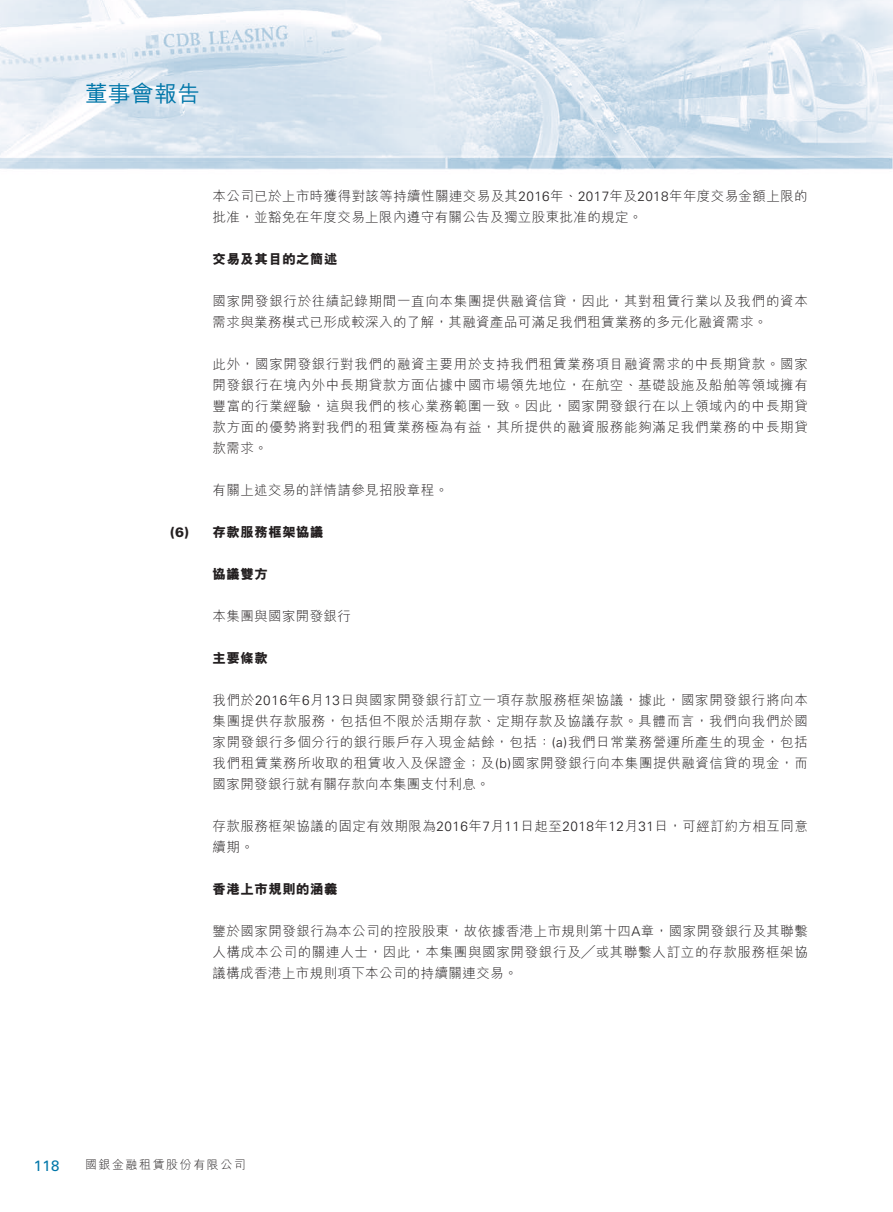
<style>
.page{position:relative;width:893px;height:1212px;background:#fff}
.page>*{position:absolute;margin:0;border:0;box-sizing:border-box;transform-origin:0 0}
.t1{font:500 22.5px "M Hei HK";letter-spacing:.03em;color:#0076a9}
.t2{font:15px "Univers LT Std";color:#0076a9}
.t3{font:300 13.5px/21px "M Hei HK";letter-spacing:.03em;color:#231f20;text-align:justify}
.t4{font:300 13.5px/21px "M Hei HK";letter-spacing:.05em;color:#231f20}
.t5{font:800 13.5px "M Hei HK";letter-spacing:.035em;color:#231f20}
.t6{font:300 12px "M Hei HK";letter-spacing:.13em;color:#231f20}
.s1{font-family:"Univers LT Std"}
.s2{font-family:"Univers LT Std";font-weight:900}
</style>
<div class="page">
<img style="left:0;top:0;width:893px;height:170px">
<h1 class="t1" style="left:85px;top:78px;width:117px">董事會報告</h1>
<p class="t3" style="left:213px;top:185px;width:597px">本公司已於上市時獲得對該等持續性關連交易及其<span class="s1">2016</span>年、<span class="s1">2017</span>年及<span class="s1">2018</span>年年度交易金額上限的批准，並豁免在年度交易上限內遵守有關公告及獨立股東批准的規定。</p>
<p class="t5" style="left:213px;top:252px;width:127px">交易及其目的之簡述</p>
<p class="t4" style="left:213px;top:290px;width:597px">國家開發銀行於往績記錄期間一直向本集團提供融資信貸，因此，其對租賃行業以及我們的資本需求與業務模式已形成較深入的了解，其融資產品可滿足我們租賃業務的多元化融資需求。</p>
<p class="t3" style="left:213px;top:353px;width:597px">此外，國家開發銀行對我們的融資主要用於支持我們租賃業務項目融資需求的中長期貸款。國家開發銀行在境內外中長期貸款方面佔據中國市場領先地位，在航空、基礎設施及船舶等領域擁有豐富的行業經驗，這與我們的核心業務範圍一致。因此，國家開發銀行在以上領域內的中長期貸款方面的優勢將對我們的租賃業務極為有益，其所提供的融資服務能夠滿足我們業務的中長期貸款需求。</p>
<p class="t3" style="left:213px;top:479px;width:237px">有關上述交易的詳情請參見招股章程。</p>
<p class="t5" style="left:170px;top:525px;width:155px"><span class="s2">(6)</span> 存款服務框架協議</p>
<p class="t5" style="left:213px;top:567px;width:57px">協議雙方</p>
<p class="t3" style="left:213px;top:605px;width:140px">本集團與國家開發銀行</p>
<p class="t5" style="left:213px;top:651px;width:57px">主要條款</p>
<p class="t3" style="left:213px;top:689px;width:597px">我們於<span class="s1">2016</span>年<span class="s1">6</span>月<span class="s1">13</span>日與國家開發銀行訂立一項存款服務框架協議，據此，國家開發銀行將向本集團提供存款服務，包括但不限於活期存款、定期存款及協議存款。具體而言，我們向我們於國家開發銀行多個分行的銀行賬戶存入現金結餘，包括：<span class="s1">(a)</span>我們日常業務營運所產生的現金，包括我們租賃業務所收取的租賃收入及保證金；及<span class="s1">(b)</span>國家開發銀行向本集團提供融資信貸的現金，而國家開發銀行就有關存款向本集團支付利息。</p>
<p class="t3" style="left:213px;top:815px;width:597px">存款服務框架協議的固定有效期限為<span class="s1">2016</span>年<span class="s1">7</span>月<span class="s1">11</span>日起至<span class="s1">2018</span>年<span class="s1">12</span>月<span class="s1">31</span>日，可經訂約方相互同意續期。</p>
<p class="t5" style="left:213px;top:882px;width:127px">香港上市規則的涵義</p>
<p class="t3" style="left:213px;top:920px;width:597px">鑒於國家開發銀行為本公司的控股股東，故依據香港上市規則第十四<span class="s1">A</span>章，國家開發銀行及其聯繫人構成本公司的關連人士，因此，本集團與國家開發銀行及╱或其聯繫人訂立的存款服務框架協議構成香港上市規則項下本公司的持續關連交易。</p>
<p class="t2" style="left:34px;top:1156px;width:27px">118</p>
<p class="t6" style="left:85px;top:1159px;width:162px">國銀金融租賃股份有限公司</p>
</div>
